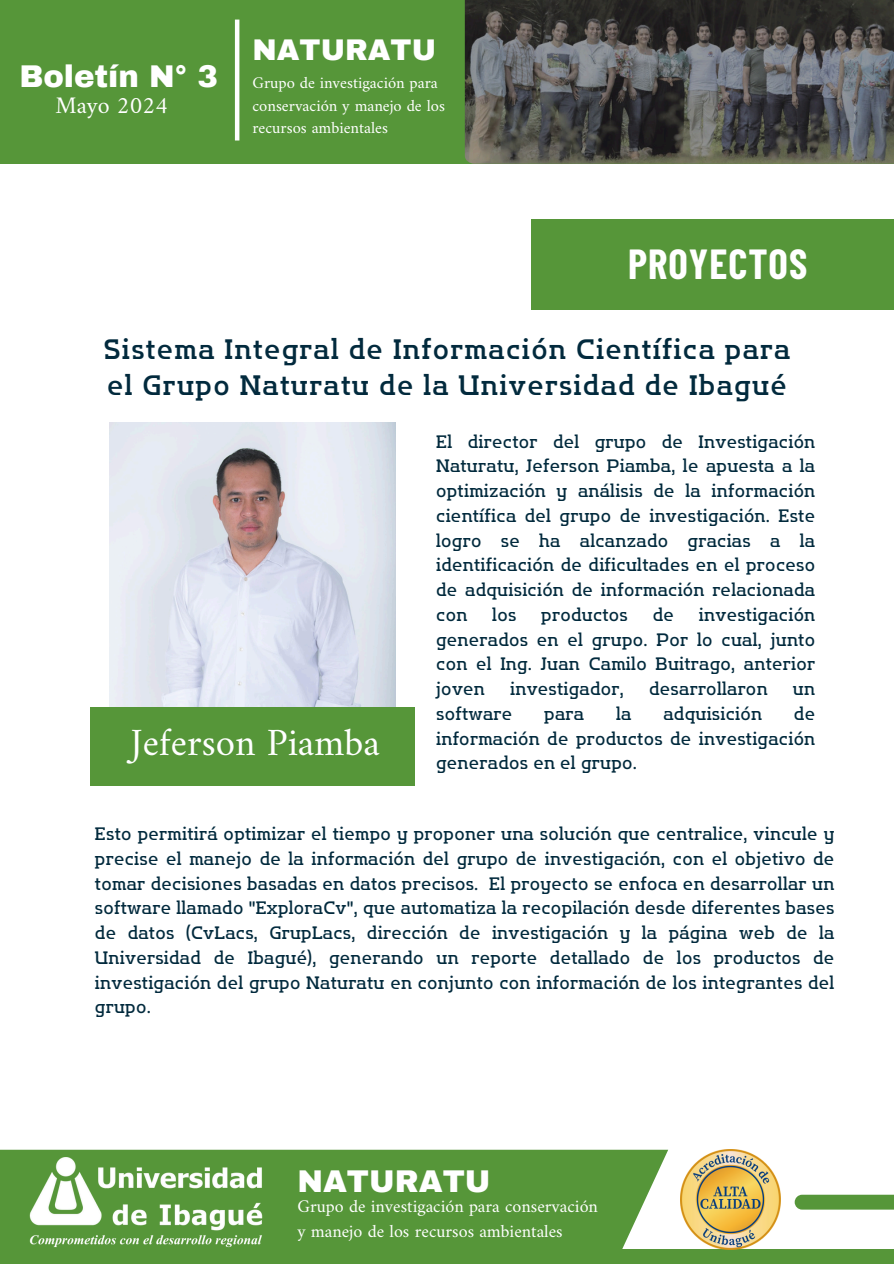
<style>
.page{position:relative;width:894px;height:1264px;background:#fff}
.page>*{position:absolute;margin:0;border:0;box-sizing:border-box;transform-origin:0 0}
.t1{font:700 41.1px "Barlow Condensed";letter-spacing:.025em;color:#fff}
.t2{font:39px "Amiri";color:#fff}
.t3{font:900 30.75px "Archivo";color:#fff}
.t4{font:900 29.25px "Archivo";color:#fff}
.t5{font:28.05px/36px "Flatory Slab 500";letter-spacing:.05em;color:#022a3d}
.t6{font:24px "Amiri";color:#fff}
.t7{font:18px/24.8px "Flatory Slab 400";letter-spacing:.02em;color:#022a3d;text-align:justify}
.t8{font:18px "Amiri";color:#fff}
.t9{font:16.5px "Amiri";color:#fff}
</style>
<div class="page">
<div style="left:0;top:0;width:893px;height:164px;background:#569639"></div>
<hr style="left:235px;top:20px;width:4px;height:120px;background:#fff">
<div style="left:531px;top:219px;width:362px;height:91px;background:#569639"></div>
<img style="left:109px;top:422px;width:286px;height:284px">
<div style="left:90px;top:706px;width:324px;height:79px;background:#569639"></div>
<div style="left:0;top:1249px;width:893px;height:14px;background:#569639"></div>
<div style="left:0;top:1149px;width:668px;height:114px;background:#569639"></div>
<img style="left:29px;top:1157px;width:234px;height:91px">
<img style="left:680px;top:1149px;width:100px;height:100px">
<svg style="left:794px;top:1194px;width:99px;height:15px"></svg>
<img style="left:464px;top:0;width:429px;height:164px">
<h6 class="t3" style="left:19px;top:60px;width:200px">Boletín N° 3</h6>
<h1 class="t6" style="left:56px;top:91px;width:114px">Mayo 2024</h1>
<p class="t4" style="left:252px;top:35px;width:185px">NATURATU</p>
<h3 class="t9" style="left:252px;top:73px;width:187px">Grupo de investigación para</h3>
<h5 class="t9" style="left:252px;top:95px;width:194px">conservación y manejo de los</h5>
<p class="t9" style="left:252px;top:118px;width:137px">recursos ambientales</p>
<p class="t1" style="left:628px;top:238px;width:180px">PROYECTOS</p>
<h2 class="t5" style="left:103px;top:331px;width:688px">Sistema Integral de Información Científica para el Grupo Naturatu de la Universidad de Ibagué</h2>
<h4 class="t2" style="left:131px;top:719px;width:250px">Jeferson Piamba</h4>
<p class="t7" style="left:436px;top:429px;width:380px">El director del grupo de Investigación Naturatu, Jeferson Piamba, le apuesta a la optimización y análisis de la información científica del grupo de investigación. Este logro se ha alcanzado gracias a la identificación de dificultades en el proceso de adquisición de información relacionada con</p>
<p class="t7" style="left:436px;top:602px;width:380px;text-indent:263px">investigación generados en el grupo. Por lo cual, junto con el Ing. Juan Camilo Buitrago, anterior joven</p>
<p class="t7" style="left:492px;top:602px;width:25px">los</p>
<p class="t7" style="left:541px;top:602px;width:88px">productos</p>
<p class="t7" style="left:652px;top:602px;width:23px">de</p>
<p class="t7" style="left:510px;top:676px;width:115px">investigador,</p>
<p class="t7" style="left:649px;top:676px;width:120px">desarrollaron</p>
<p class="t7" style="left:792px;top:676px;width:24px">un</p>
<p class="t7" style="left:436px;top:701px;width:78px">software</p>
<p class="t7" style="left:544px;top:701px;width:41px">para</p>
<p class="t7" style="left:616px;top:701px;width:17px">la</p>
<p class="t7" style="left:663px;top:701px;width:100px">adquisición</p>
<p class="t7" style="left:436px;top:701px;width:380px;text-indent:357px">de información de productos de investigación generados en el grupo.</p>
<p class="t7" style="left:95px;top:821px;width:740px">Esto permitirá optimizar el tiempo y proponer una solución que centralice, vincule y precise el manejo de la información del grupo de investigación, con el objetivo de tomar decisiones basadas en datos precisos. El proyecto se enfoca en desarrollar un software llamado "ExploraCv", que automatiza la recopilación desde diferentes bases de datos (CvLacs, GrupLacs, dirección de investigación y la página web de la Universidad de Ibagué), generando un reporte detallado de los productos de investigación del grupo Naturatu en conjunto con información de los integrantes del</p>
<p class="t7" style="left:95px;top:994px;width:57px">grupo.</p>
<p class="t3" style="left:297px;top:1164px;width:194px">NATURATU</p>
<p class="t8" style="left:297px;top:1195px;width:302px">Grupo de investigación para conservación</p>
<p class="t8" style="left:297px;top:1219px;width:267px">y manejo de los recursos ambientales</p>
</div>
